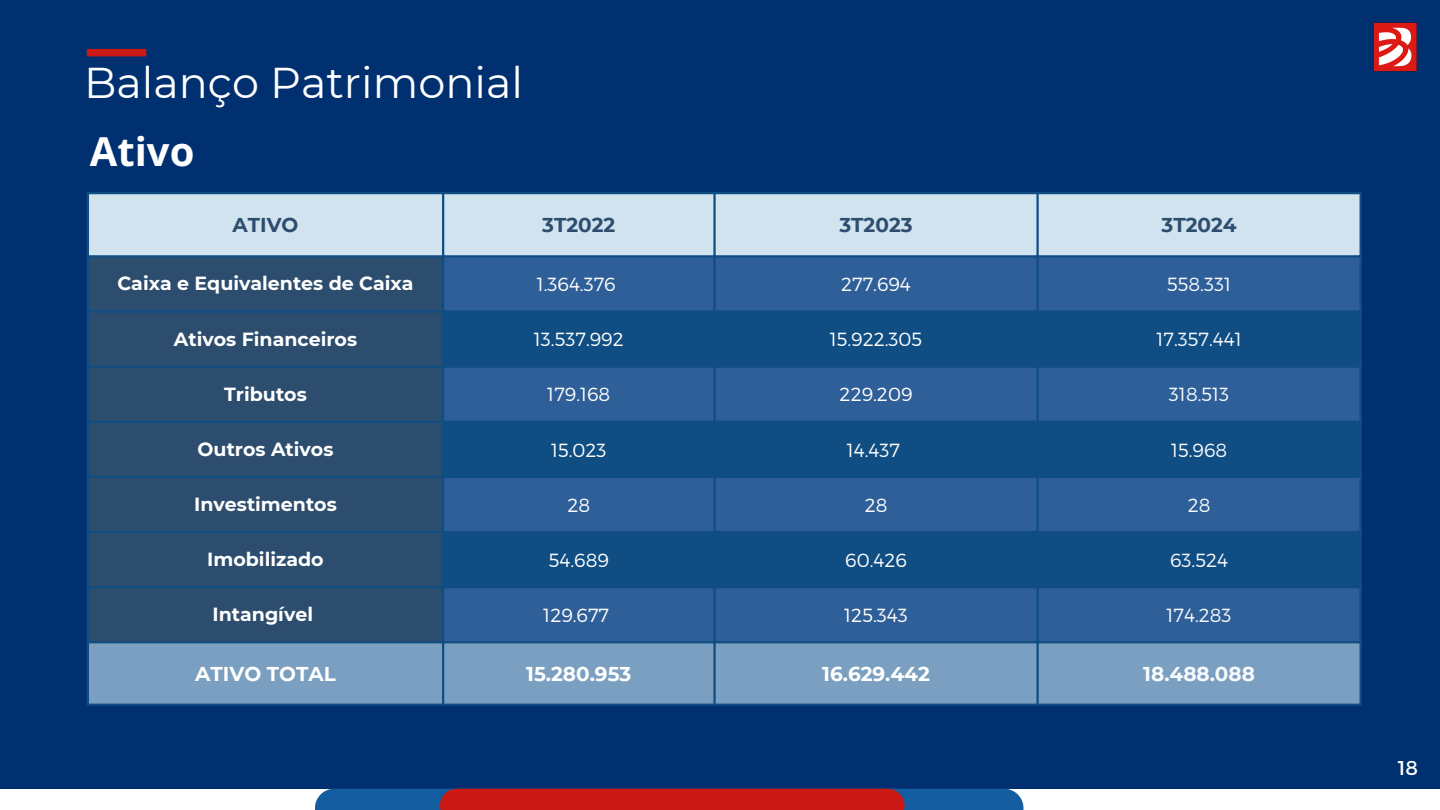
<style>
.page{position:relative;width:1440px;height:810px;background:#003070}
.page>*{position:absolute;margin:0;border:0;box-sizing:border-box;transform-origin:0 0}
.t1{font:43px "Montserrat";color:#fff}
.t2{font:700 40px "Open Sans";color:#fff}
.t3{font:700 20px "Montserrat";color:#fff}
.t4{font:700 20px "Montserrat";color:#2c4d6d}
.t5{font:700 20px "Montserrat";color:#f8fbfd}
.t6{font:20px "Montserrat";color:#fffffe}
.t7{font:700 19px "Montserrat";color:#fff}
.t8{font:300 19px "Montserrat";color:#fff}
.t9{font:300 19px "Montserrat";color:#f8fbfd}
</style>
<div class="page">
<div style="left:89px;top:194px;width:1271px;height:61px;background:#d1e3ef"></div>
<div style="left:89px;top:257px;width:353px;height:384px;background:#2c4d6d"></div>
<div style="left:444px;top:257px;width:916px;height:384px;background:#2f5f98"></div>
<svg style="left:444px;top:313px;width:916px;height:273px;background:#1b548a"></svg>
<div style="left:89px;top:643px;width:1271px;height:61px;background:#7a9fc0"></div>
<hr style="left:87px;top:194px;width:2px;height:510px;background:#0f4d82">
<hr style="left:442px;top:194px;width:2px;height:510px;background:#0f4d82">
<hr style="left:713px;top:194px;width:3px;height:510px;background:#0f4d82">
<hr style="left:1036px;top:194px;width:3px;height:510px;background:#0f4d82">
<hr style="left:1360px;top:194px;width:2px;height:510px;background:#0f4d82">
<hr style="left:87px;top:192px;width:1275px;height:2px;background:#0f4d82">
<hr style="left:87px;top:255px;width:1275px;height:2px;background:#0f4d82">
<hr style="left:87px;top:310px;width:1275px;height:3px;background:#0f4d82">
<hr style="left:87px;top:365px;width:1275px;height:3px;background:#0f4d82">
<hr style="left:87px;top:421px;width:1275px;height:2px;background:#0f4d82">
<hr style="left:87px;top:476px;width:1275px;height:2px;background:#0f4d82">
<hr style="left:87px;top:531px;width:1275px;height:2px;background:#0f4d82">
<hr style="left:87px;top:586px;width:1275px;height:2px;background:#0f4d82">
<hr style="left:87px;top:641px;width:1275px;height:2px;background:#0f4d82">
<hr style="left:87px;top:704px;width:1275px;height:2px;background:#0f4d82">
<div style="left:87px;top:49px;width:59px;height:7px;background:#cb1a15"></div>
<img style="left:1373px;top:22px;width:44px;height:50px">
<div style="left:0;top:789px;width:1440px;height:21px;background:#fff"></div>
<div style="left:315px;top:789px;width:709px;height:21px;background:#145da0"></div>
<div style="left:440px;top:789px;width:465px;height:21px;background:#cb1a15"></div>
<p class="t1" style="left:84px;top:57px;width:440px">Balanço Patrimonial</p>
<p class="t2" style="left:90px;top:123px;width:106px">Ativo</p>
<p class="t4" style="left:233px;top:212px;width:68px">ATIVO</p>
<h1 class="t4" style="left:542px;top:212px;width:75px">3T2022</h1>
<p class="t4" style="left:839px;top:212px;width:75px">3T2023</p>
<p class="t4" style="left:1162px;top:212px;width:77px">3T2024</p>
<p class="t7" style="left:117px;top:272px;width:298px">Caixa e Equivalentes de Caixa</p>
<p class="t8" style="left:537px;top:272px;width:81px">1.364.376</p>
<p class="t8" style="left:841px;top:272px;width:71px">277.694</p>
<p class="t9" style="left:1167px;top:272px;width:66px">558.331</p>
<p class="t7" style="left:174px;top:327px;width:185px">Ativos Financeiros</p>
<p class="t8" style="left:534px;top:327px;width:91px">13.537.992</p>
<p class="t8" style="left:830px;top:327px;width:94px">15.922.305</p>
<p class="t9" style="left:1156px;top:327px;width:87px">17.357.441</p>
<p class="t7" style="left:224px;top:382px;width:84px">Tributos</p>
<p class="t8" style="left:547px;top:382px;width:65px">179.168</p>
<p class="t8" style="left:840px;top:382px;width:74px">229.209</p>
<p class="t9" style="left:1169px;top:382px;width:62px">318.513</p>
<p class="t7" style="left:198px;top:437px;width:137px">Outros Ativos</p>
<p class="t8" style="left:551px;top:438px;width:57px">15.023</p>
<p class="t8" style="left:847px;top:438px;width:55px">14.437</p>
<p class="t9" style="left:1171px;top:438px;width:58px">15.968</p>
<p class="t7" style="left:194px;top:493px;width:144px">Investimentos</p>
<p class="t8" style="left:567px;top:493px;width:24px">28</p>
<p class="t8" style="left:865px;top:493px;width:24px">28</p>
<p class="t9" style="left:1188px;top:493px;width:24px">28</p>
<p class="t7" style="left:207px;top:548px;width:118px">Imobilizado</p>
<p class="t8" style="left:549px;top:548px;width:62px">54.689</p>
<p class="t8" style="left:845px;top:548px;width:63px">60.426</p>
<p class="t9" style="left:1170px;top:548px;width:59px">63.524</p>
<p class="t7" style="left:213px;top:603px;width:102px">Intangível</p>
<p class="t8" style="left:543px;top:603px;width:67px">129.677</p>
<p class="t8" style="left:844px;top:603px;width:65px">125.343</p>
<p class="t9" style="left:1167px;top:603px;width:67px">174.283</p>
<p class="t3" style="left:195px;top:662px;width:142px">ATIVO TOTAL</p>
<p class="t3" style="left:526px;top:662px;width:107px">15.280.953</p>
<p class="t3" style="left:822px;top:662px;width:109px">16.629.442</p>
<p class="t5" style="left:1143px;top:662px;width:113px">18.488.088</p>
<p class="t6" style="left:1398px;top:755px;width:22px">18</p>
</div>
